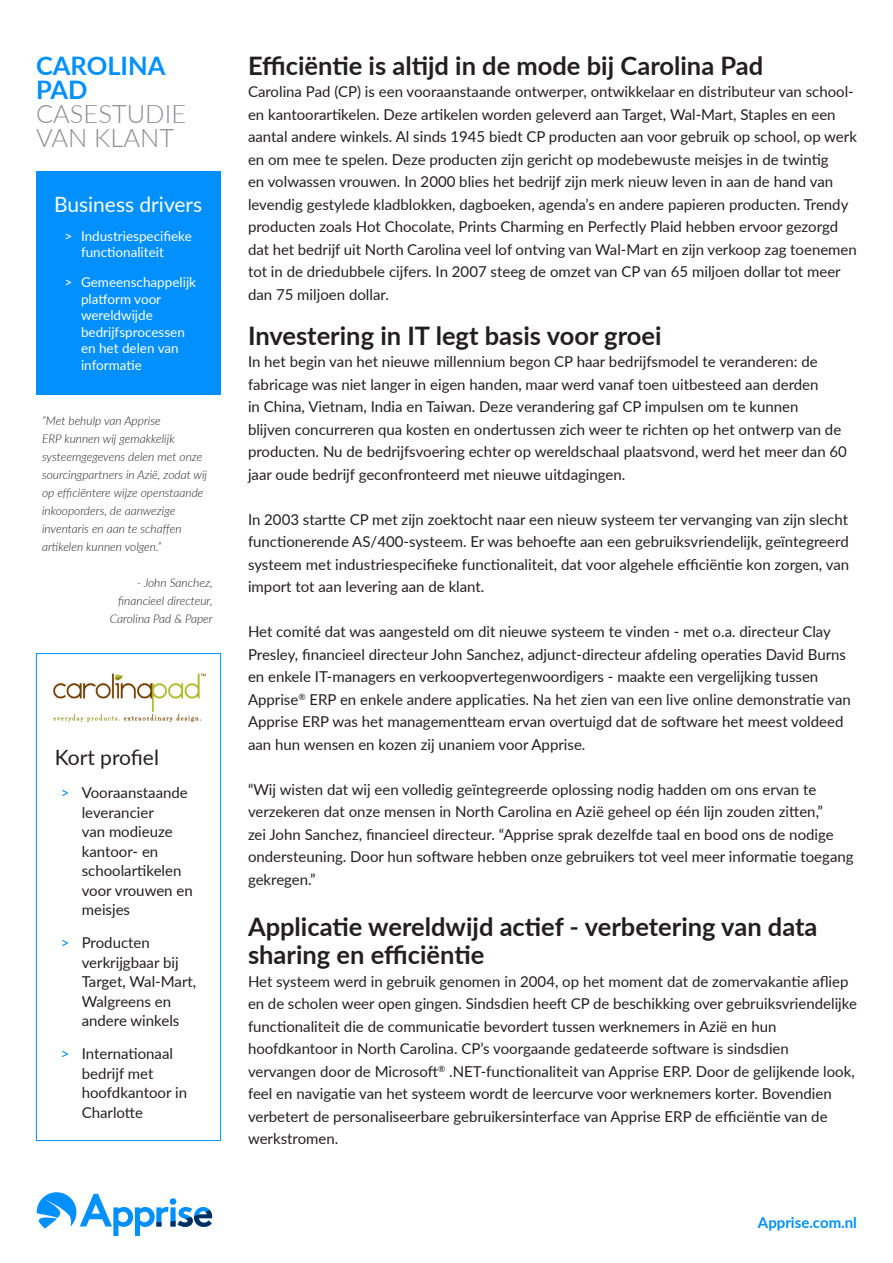
<style>
.page{position:relative;width:893px;height:1263px;background:#fff}
.page>*{position:absolute;margin:0;border:0;box-sizing:border-box;transform-origin:0 0}
.t1{font:700 25.5px/28.5px "Lato";color:#231f20}
.t2{font:300 25.5px/24px "Lato";color:#8a8c8f}
.t3{font:700 25.5px/24px "Lato";color:#0190fe}
.t4{font:21px "Lato";color:#fff}
.arrow_bulltes{font:21px "Lato";color:#231f20}
.arrow_bulltes-2{font:15px/22.5px "Lato";color:#231f20}
.t5{font:700 15px "Lato";color:#0190fe}
.arrow_bulltes_purple{font:13.5px/16.5px "Lato";color:#fff}
.t6{font:italic 300 12px/18px "Lato";color:#231f20}
.s1{color:#0190fe}
</style>
<div class="page">
<div style="left:36px;top:171px;width:185px;height:223px;background:#0190fe"></div>
<div style="left:36px;top:653px;width:185px;height:488px;border:1px solid #0190fe"></div>
<img style="left:53px;top:673px;width:153px;height:50px">
<svg style="left:37px;top:1192px;width:175px;height:44px"></svg>
<p class="t3" style="left:36px;top:52px;width:131px">CAROLINA<br>PAD</p>
<p class="t2" style="left:36px;top:100px;width:152px">CASESTUDIE<br>VAN KLANT</p>
<p class="t4" style="left:54px;top:189px;width:150px">Business drivers</p>
<p class="arrow_bulltes_purple" style="left:81px;top:227px;width:112px;text-indent:-16px">&gt; Industriespecifieke functionaliteit</p>
<p class="arrow_bulltes_purple" style="left:81px;top:273px;width:117px;text-indent:-16px">&gt; Gemeenschappelijk platform voor wereldwijde bedrijfsprocessen en het delen van informatie</p>
<p class="t6" style="left:42px;top:411px;width:167px">“Met behulp van Apprise<br>ERP kunnen wij gemakkelijk systeemgegevens delen met onze sourcingpartners in Azië, zodat wij op efficiëntere wijze openstaande inkooporders, de aanwezige inventaris en aan te schaffen artikelen kunnen volgen.”</p>
<p class="t6" style="left:137px;top:573px;width:77px">- John Sanchez,</p>
<p class="t6" style="left:118px;top:591px;width:96px">financieel directeur,</p>
<p class="t6" style="left:110px;top:609px;width:105px">Carolina Pad &amp; Paper</p>
<p class="arrow_bulltes" style="left:55px;top:743px;width:106px">Kort profiel</p>
<p class="arrow_bulltes-2" style="left:82px;top:782px;width:113px;line-height:19.5px;text-indent:-21px"><span class="s1">&gt;</span> Vooraanstaande leverancier<br>van modieuze kantoor- en schoolartikelen voor vrouwen en meisjes</p>
<p class="arrow_bulltes-2" style="left:82px;top:932px;width:116px;line-height:19.5px;text-indent:-21px"><span class="s1">&gt;</span> Producten verkrijgbaar bij<br>Target, Wal-Mart,<br>Walgreens en andere winkels</p>
<p class="arrow_bulltes-2" style="left:82px;top:1043px;width:107px;line-height:19.5px;text-indent:-21px"><span class="s1">&gt;</span> Internationaal bedrijf met hoofdkantoor in<br>Charlotte</p>
<p class="t1" style="left:248px;top:50px;width:517px">Efficiëntie is altijd in de mode bij Carolina Pad</p>
<p class="arrow_bulltes-2" style="left:248px;top:80px;width:610px">Carolina Pad (CP) is een vooraanstaande ontwerper, ontwikkelaar en distributeur van school&shy;en kantoorartikelen. Deze artikelen worden geleverd aan Target, Wal-Mart, Staples en een aantal andere winkels. Al sinds 1945 biedt CP producten aan voor gebruik op school, op werk en om mee te spelen. Deze producten zijn gericht op modebewuste meisjes in de twintig<br>en volwassen vrouwen. In 2000 blies het bedrijf zijn merk nieuw leven in aan de hand van levendig gestylede kladblokken, dagboeken, agenda’s en andere papieren producten. Trendy producten zoals Hot Chocolate, Prints Charming en Perfectly Plaid hebben ervoor gezorgd dat het bedrijf uit North Carolina veel lof ontving van Wal-Mart en zijn verkoop zag toenemen tot in de driedubbele cijfers. In 2007 steeg de omzet van CP van 65 miljoen dollar tot meer dan 75 miljoen dollar.</p>
<p class="t1" style="left:248px;top:320px;width:415px">Investering in IT legt basis voor groei</p>
<p class="arrow_bulltes-2" style="left:248px;top:350px;width:600px">In het begin van het nieuwe millennium begon CP haar bedrijfsmodel te veranderen: de fabricage was niet langer in eigen handen, maar werd vanaf toen uitbesteed aan derden<br>in China, Vietnam, India en Taiwan. Deze verandering gaf CP impulsen om te kunnen<br>blijven concurreren qua kosten en ondertussen zich weer te richten op het ontwerp van de producten. Nu de bedrijfsvoering echter op wereldschaal plaatsvond, werd het meer dan 60 jaar oude bedrijf geconfronteerd met nieuwe uitdagingen.</p>
<p class="arrow_bulltes-2" style="left:248px;top:507px;width:603px;text-align:justify">In 2003 startte CP met zijn zoektocht naar een nieuw systeem ter vervanging van zijn slecht functionerende AS/400-systeem. Er was behoefte aan een gebruiksvriendelijk, geïntegreerd systeem met industriespecifieke functionaliteit, dat voor algehele efficiëntie kon zorgen, van import tot aan levering aan de klant.</p>
<p class="arrow_bulltes-2" style="left:248px;top:620px;width:604px">Het comité dat was aangesteld om dit nieuwe systeem te vinden - met o.a. directeur Clay Presley, financieel directeur John Sanchez, adjunct-directeur afdeling operaties David Burns en enkele IT-managers en verkoopvertegenwoordigers - maakte een vergelijking tussen Apprise<sup>®</sup> ERP en enkele andere applicaties. Na het zien van een live online demonstratie van Apprise ERP was het managementteam ervan overtuigd dat de software het meest voldeed aan hun wensen en kozen zij unaniem voor Apprise.</p>
<p class="arrow_bulltes-2" style="left:248px;top:777px;width:607px">“Wij wisten dat wij een volledig geïntegreerde oplossing nodig hadden om ons ervan te verzekeren dat onze mensen in North Carolina en Azië geheel op één lijn zouden zitten,”<br>zei John Sanchez, financieel directeur. “Apprise sprak dezelfde taal en bood ons de nodige ondersteuning. Door hun software hebben onze gebruikers tot veel meer informatie toegang gekregen.”</p>
<p class="t1" style="left:248px;top:911px;width:571px">Applicatie wereldwijd actief - verbetering van data sharing en efficiëntie</p>
<p class="arrow_bulltes-2" style="left:248px;top:969px;width:610px">Het systeem werd in gebruik genomen in 2004, op het moment dat de zomervakantie afliep en de scholen weer open gingen. Sindsdien heeft CP de beschikking over gebruiksvriendelijke functionaliteit die de communicatie bevordert tussen werknemers in Azië en hun hoofdkantoor in North Carolina. CP’s voorgaande gedateerde software is sindsdien vervangen door de Microsoft<sup>®</sup> .NET-functionaliteit van Apprise ERP. Door de gelijkende look, feel en navigatie van het systeem wordt de leercurve voor werknemers korter. Bovendien verbetert de personaliseerbare gebruikersinterface van Apprise ERP de efficiëntie van de werkstromen.</p>
<p class="t5" style="left:758px;top:1211px;width:100px">Apprise.com.nl</p>
</div>
